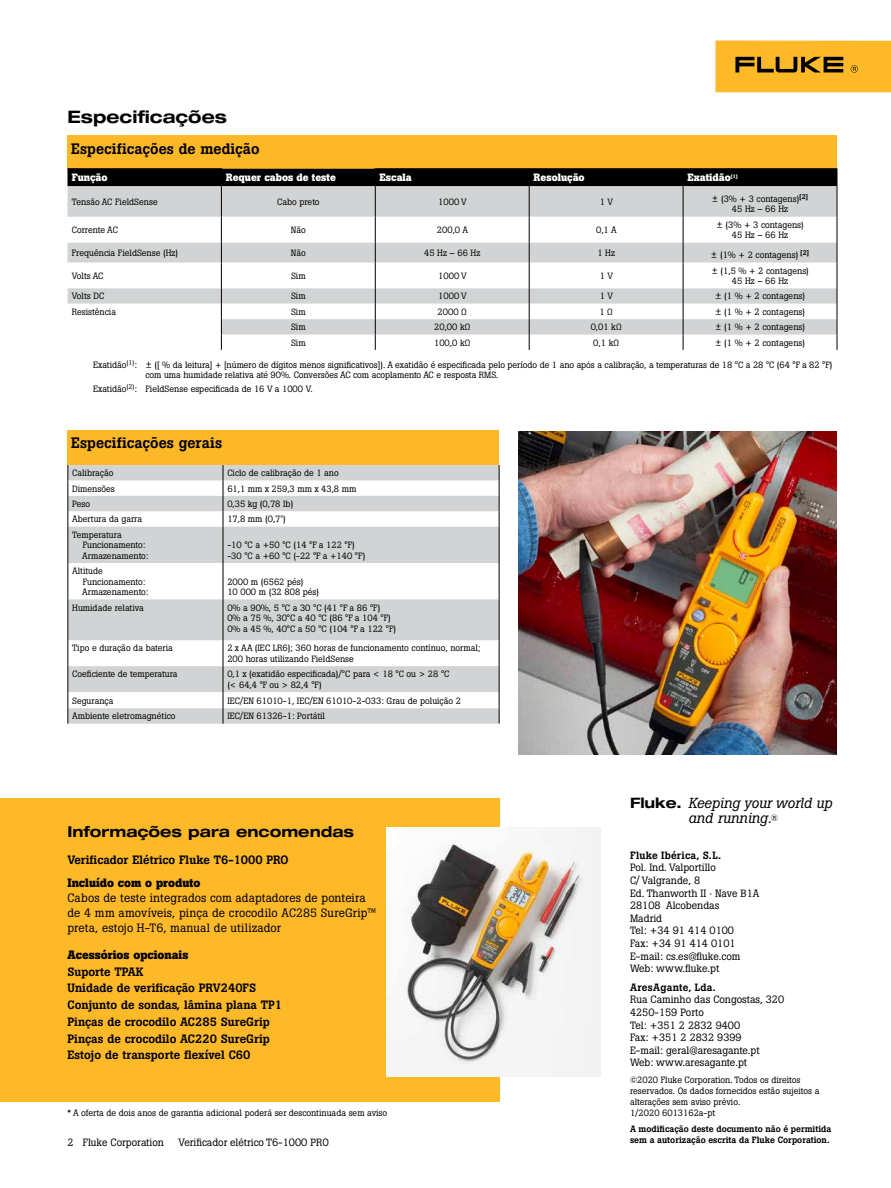
<style>
.page{position:relative;width:891px;height:1188px;background:#fff}
.page>*{position:absolute;margin:0;border:0;box-sizing:border-box;transform-origin:0 0}
.t1{font:700 expanded 17.25px "Helvetica Neue LT Std";color:#000}
.t2{font:500 15px "Boton Pro";letter-spacing:.01em;color:#000}
.t3{font:700 expanded 15px "Helvetica Neue LT Std";color:#000}
.t4{font:italic 14.4px/14.4px "Boton Pro";color:#000;text-align:center}
.t5{font:500 12px/16.8px "Boton Pro";color:#000}
.t6{font:12px/15px "Boton Pro";letter-spacing:.01em;color:#000}
.t7{font:700 12px "Boton Pro";color:#000}
.t8{font:10.5px/12.6px "Boton Pro";color:#000}
.t9{font:700 10.5px "Boton Pro";color:#fff}
.t10{font:500 10.5px "Boton Pro";letter-spacing:.025em;color:#000}
.t11{font:9px/10.5px "Boton Pro";color:#000}
.t12{font:500 9px/10.8px "Boton Pro";color:#000}
.s1{font-family:"Helvetica Neue LT Std";font-weight:700;font-style:normal;font-stretch:expanded}
.s2{font-style:normal;font-size:9px}
</style>
<div class="page">
<div style="left:716px;top:40px;width:175px;height:52px;background:#fdb927"></div>
<svg style="left:735px;top:57px;width:108px;height:15px"></svg>
<svg style="left:851px;top:65px;width:7px;height:8px"></svg>
<div style="left:68px;top:135px;width:769px;height:34px;background:#fdb827"></div>
<div style="left:68px;top:430px;width:431px;height:35px;background:#fdb827"></div>
<svg style="left:68px;top:186px;width:769px;height:31px;background:#d0d2d3"></svg>
<div style="left:68px;top:169px;width:770px;height:17px;background:#000"></div>
<hr style="left:67px;top:168px;width:155px;height:1px;background:#000">
<hr style="left:375px;top:168px;width:154px;height:1px;background:#000">
<hr style="left:529px;top:168px;width:154px;height:1px;background:#000">
<hr style="left:221px;top:186px;width:1px;height:31px;background:#000">
<hr style="left:375px;top:186px;width:1px;height:31px;background:#000">
<hr style="left:529px;top:186px;width:1px;height:31px;background:#000">
<hr style="left:683px;top:186px;width:1px;height:31px;background:#000">
<hr style="left:683px;top:168px;width:154px;height:1px;background:#000">
<hr style="left:837px;top:186px;width:1px;height:31px;background:#000">
<svg style="left:68px;top:217px;width:770px;height:133px"></svg>
<svg style="left:68px;top:465px;width:431px;height:259px;fill:#d1d3d4"></svg>
<svg style="left:67px;top:465px;width:1px;height:62px"></svg>
<svg style="left:223px;top:465px;width:1px;height:62px"></svg>
<svg style="left:499px;top:465px;width:1px;height:62px"></svg>
<hr style="left:67px;top:563px;width:1px;height:36px;background:#000">
<hr style="left:223px;top:563px;width:1px;height:36px;background:#000">
<hr style="left:499px;top:563px;width:1px;height:36px;background:#000">
<hr style="left:67px;top:527px;width:1px;height:36px;background:#000">
<hr style="left:223px;top:527px;width:1px;height:36px;background:#000">
<hr style="left:499px;top:527px;width:1px;height:36px;background:#000">
<hr style="left:67px;top:599px;width:1px;height:41px;background:#000">
<hr style="left:223px;top:599px;width:1px;height:41px;background:#000">
<hr style="left:499px;top:599px;width:1px;height:41px;background:#000">
<svg style="left:67px;top:640px;width:1px;height:84px"></svg>
<svg style="left:223px;top:640px;width:1px;height:84px"></svg>
<svg style="left:499px;top:640px;width:1px;height:84px"></svg>
<div style="left:0;top:798px;width:499px;height:304px;background:#fdb927"></div>
<img style="left:518px;top:431px;width:318px;height:323px">
<img style="left:387px;top:827px;width:213px;height:249px">
<h1 class="t1" style="left:68px;top:106px;width:161px">Especificações</h1>
<h2 class="t2" style="left:71px;top:139px;width:190px">Especificações de medição</h2>
<p class="t9" style="left:72px;top:171px;width:37px">Função</p>
<p class="t9" style="left:226px;top:171px;width:112px">Requer cabos de teste</p>
<p class="t9" style="left:380px;top:171px;width:34px">Escala</p>
<p class="t9" style="left:534px;top:171px;width:53px">Resolução</p>
<p class="t9" style="left:687px;top:171px;width:52px">Exatidão<sup>[1]</sup></p>
<p class="t11" style="left:72px;top:197px;width:87px">Tensão AC FieldSense</p>
<p class="t11" style="left:277px;top:197px;width:44px">Cabo preto</p>
<p class="t11" style="left:438px;top:197px;width:30px">1000 V</p>
<p class="t11" style="left:600px;top:197px;width:15px">1 V</p>
<p class="t11" style="left:712px;top:194px;width:98px;text-align:center">± (3% + 3 contagens)<sup>[2]<br></sup>45 Hz – 66 Hz</p>
<p class="t11" style="left:72px;top:225px;width:48px">Corrente AC</p>
<p class="t11" style="left:291px;top:225px;width:17px">Não</p>
<p class="t11" style="left:437px;top:225px;width:33px">200,0 A</p>
<p class="t11" style="left:596px;top:225px;width:22px">0,1 A</p>
<p class="t11" style="left:716px;top:219px;width:89px;text-align:center">± (3% + 3 contagens)<br>45 Hz – 66 Hz</p>
<p class="t11" style="left:72px;top:248px;width:108px">Frequência FieldSense (Hz)</p>
<p class="t11" style="left:291px;top:248px;width:17px">Não</p>
<p class="t11" style="left:424px;top:248px;width:58px">45 Hz – 66 Hz</p>
<p class="t11" style="left:597px;top:248px;width:19px">1 Hz</p>
<p class="t11" style="left:711px;top:250px;width:100px">± (1% + 2 contagens) <sup>[2]</sup></p>
<p class="t11" style="left:72px;top:270px;width:33px">Volts AC</p>
<p class="t11" style="left:291px;top:270px;width:16px">Sim</p>
<p class="t11" style="left:438px;top:270px;width:30px">1000 V</p>
<p class="t11" style="left:600px;top:270px;width:15px">1 V</p>
<p class="t11" style="left:711px;top:265px;width:99px;text-align:center">± (1,5 % + 2 contagens)<br>45 Hz – 66 Hz</p>
<p class="t11" style="left:72px;top:291px;width:34px">Volts DC</p>
<p class="t11" style="left:291px;top:291px;width:16px">Sim</p>
<p class="t11" style="left:438px;top:291px;width:30px">1000 V</p>
<p class="t11" style="left:600px;top:291px;width:15px">1 V</p>
<p class="t11" style="left:715px;top:291px;width:91px">± (1 % + 2 contagens)</p>
<p class="t11" style="left:72px;top:306px;width:46px">Resistência</p>
<p class="t11" style="left:291px;top:306px;width:16px">Sim</p>
<p class="t11" style="left:438px;top:306px;width:31px">2000 Ω</p>
<p class="t11" style="left:599px;top:306px;width:15px">1 Ω</p>
<p class="t11" style="left:715px;top:306px;width:91px">± (1 % + 2 contagens)</p>
<p class="t11" style="left:291px;top:322px;width:16px">Sim</p>
<p class="t11" style="left:434px;top:322px;width:38px">20,00 kΩ</p>
<p class="t11" style="left:591px;top:322px;width:32px">0,01 kΩ</p>
<p class="t11" style="left:715px;top:322px;width:91px">± (1 % + 2 contagens)</p>
<p class="t11" style="left:291px;top:337px;width:16px">Sim</p>
<p class="t11" style="left:434px;top:337px;width:38px">100,0 kΩ</p>
<p class="t11" style="left:593px;top:337px;width:27px">0,1 kΩ</p>
<p class="t11" style="left:715px;top:337px;width:91px">± (1 % + 2 contagens)</p>
<p class="t11" style="left:145px;top:360px;width:689px;text-indent:-52px">Exatidão<sup>(1)</sup>: ± ([ % da leitura] + [número de dígitos menos significativos]). A exatidão é especificada pelo período de 1 ano após a calibração, a temperaturas de 18 °C a 28 °C (64 °F a 82 °F) com uma humidade relativa até 90%. Conversões AC com acoplamento AC e resposta RMS.</p>
<p class="t11" style="left:93px;top:384px;width:221px">Exatidão<sup>(2)</sup>: FieldSense especificada de 16 V a 1000 V.</p>
<h2 class="t2" style="left:71px;top:433px;width:153px">Especificações gerais</h2>
<p class="t11" style="left:72px;top:468px;width:43px">Calibração</p>
<p class="t11" style="left:227px;top:468px;width:113px">Ciclo de calibração de 1 ano</p>
<p class="t11" style="left:72px;top:483px;width:44px">Dimensões</p>
<p class="t11" style="left:227px;top:483px;width:131px">61,1 mm x 259,3 mm x 43,8 mm</p>
<p class="t11" style="left:72px;top:499px;width:19px">Peso</p>
<p class="t11" style="left:227px;top:499px;width:67px">0,35 kg (0,78 lb)</p>
<p class="t11" style="left:72px;top:514px;width:71px">Abertura da garra</p>
<p class="t11" style="left:227px;top:514px;width:60px">17,8 mm (0,7'')</p>
<p class="t11" style="left:82px;top:529px;width:68px;text-indent:-10px">Temperatura<br>Funcionamento:<br>Armazenamento:</p>
<p class="t11" style="left:227px;top:540px;width:139px">-10 °C a +50 °C (14 °F a 122 °F) -30 °C a +60 °C (-22 °F a +140 °F)</p>
<p class="t11" style="left:82px;top:566px;width:68px;text-indent:-10px">Altitude<br>Funcionamento:<br>Armazenamento:</p>
<p class="t11" style="left:227px;top:576px;width:93px">2000 m (6562 pés)<br>10 000 m (32 808 pés)</p>
<p class="t11" style="left:72px;top:602px;width:73px">Humidade relativa</p>
<p class="t11" style="left:227px;top:602px;width:170px">0% a 90%, 5 °C a 30 °C (41 °F a 86 °F)<br>0% a 75 %, 30°C a 40 °C (86 °F a 104 °F)<br>0% a 45 %, 40°C a 50 °C (104 °F a 122 °F)</p>
<p class="t11" style="left:72px;top:643px;width:102px">Tipo e duração da bateria</p>
<p class="t11" style="left:227px;top:643px;width:255px">2 x AA (IEC LR6); 360 horas de funcionamento contínuo, normal;<br>200 horas utilizando FieldSense</p>
<p class="t11" style="left:72px;top:669px;width:107px">Coeficiente de temperatura</p>
<p class="t11" style="left:227px;top:669px;width:224px">0,1 x (exatidão especificada)/°C para &lt; 18 °C ou &gt; 28 °C (&lt; 64,4 °F ou &gt; 82,4 °F)</p>
<p class="t11" style="left:72px;top:695px;width:43px">Segurança</p>
<p class="t11" style="left:227px;top:695px;width:235px">IEC/EN 61010-1, IEC/EN 61010-2-033: Grau de poluição 2</p>
<p class="t11" style="left:72px;top:711px;width:105px">Ambiente eletromagnético</p>
<p class="t11" style="left:227px;top:711px;width:99px">IEC/EN 61326-1: Portátil</p>
<h2 class="t3" style="left:68px;top:822px;width:288px">Informações para encomendas</h2>
<h3 class="t5" style="left:68px;top:852px;width:222px">Verificador Elétrico Fluke T6-1000 PRO</h3>
<h3 class="t7" style="left:68px;top:876px;width:135px">Incluído com o produto</h3>
<h3 class="t6" style="left:68px;top:891px;width:310px">Cabos de teste integrados com adaptadores de ponteira de 4 mm amovíveis, pinça de crocodilo AC285 SureGrip™ preta, estojo H-T6, manual de utilizador</h3>
<h3 class="t7" style="left:68px;top:947px;width:122px">Acessórios opcionais</h3>
<h3 class="t5" style="left:68px;top:963px;width:216px">Suporte TPAK<br>Unidade de verificação PRV240FS<br>Conjunto de sondas, lâmina plana TP1<br>Pinças de crocodilo AC285 SureGrip<br>Pinças de crocodilo AC220 SureGrip<br>Estojo de transporte flexível C60</h3>
<p class="t11" style="left:67px;top:1107px;width:321px">* A oferta de dois anos de garantia adicional poderá ser descontinuada sem aviso</p>
<p class="t8" style="left:68px;top:1136px;width:98px">2 Fluke Corporation</p>
<p class="t8" style="left:179px;top:1136px;width:152px">Verificador elétrico T6-1000 PRO</p>
<h3 class="t4" style="left:630px;top:796px;width:204px"><span class="s1">Fluke.</span> Keeping your world up and running.<span class="s2">®</span></h3>
<p class="t10" style="left:630px;top:848px;width:93px">Fluke Ibérica, S.L.</p>
<p class="t8" style="left:630px;top:861px;width:131px">Pol. Ind. Valportillo<br>C/ Valgrande, 8<br>Ed. Thanworth II · Nave B1A<br>28108 Alcobendas<br>Madrid<br>Tel: +34 91 414 0100<br>Fax: +34 91 414 0101<br>E-mail: cs.es@fluke.com<br>Web: www.fluke.pt</p>
<p class="t10" style="left:630px;top:980px;width:88px">AresAgante, Lda.</p>
<p class="t8" style="left:630px;top:993px;width:156px">Rua Caminho das Congostas, 320<br>4250-159 Porto<br>Tel: +351 2 2832 9400<br>Fax: +351 2 2832 9399<br>E-mail: geral@aresagante.pt<br>Web: www.aresagante.pt</p>
<p class="t11" style="left:630px;top:1075px;width:191px">©2020 Fluke Corporation. Todos os direitos reservados. Os dados fornecidos estão sujeitos a alterações sem aviso prévio.<br>1/2020 6013162a-pt</p>
<p class="t12" style="left:630px;top:1124px;width:203px">A modificação deste documento não é permitida sem a autorização escrita da Fluke Corporation.</p>
</div>
